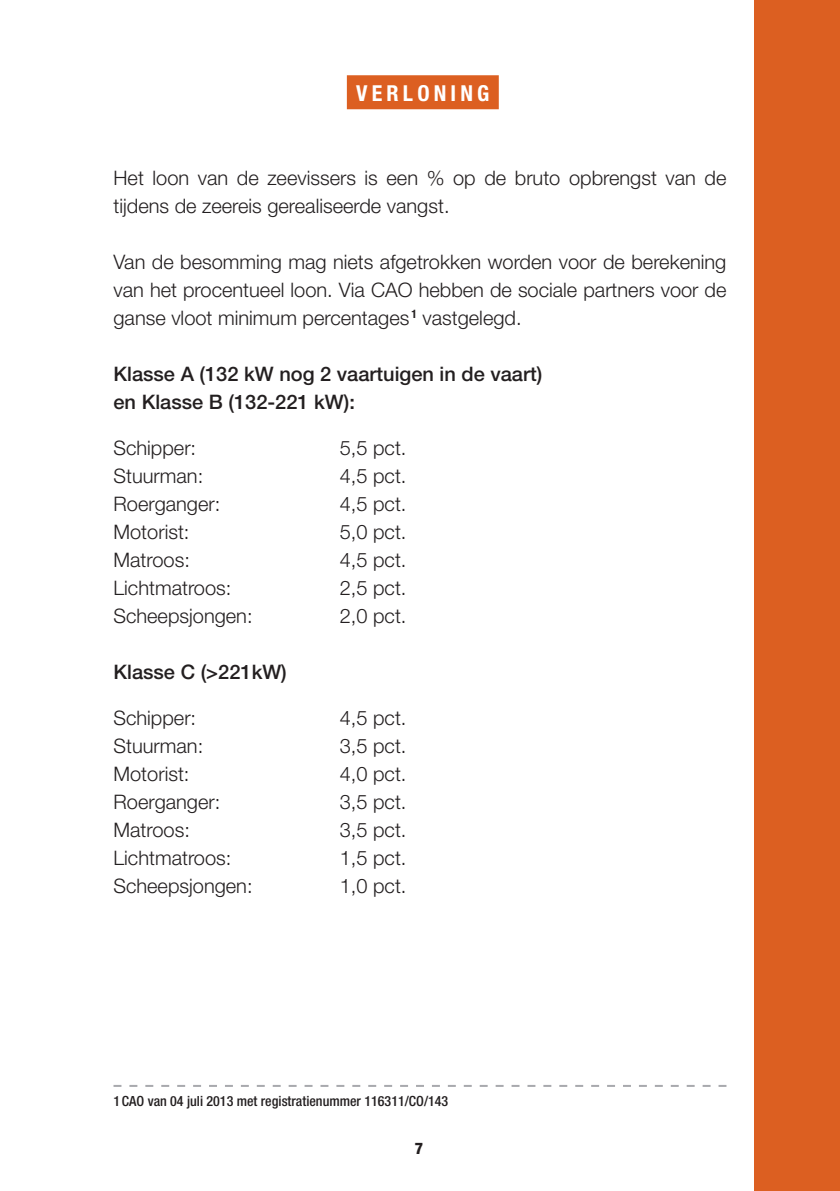
<style>
.page{position:relative;width:840px;height:1191px;background:#fff}
.page>*{position:absolute;margin:0;border:0;box-sizing:border-box;transform-origin:0 0}
.t1{font:700 condensed 22px "Helvetica Neue LT Std";letter-spacing:.19em;color:#fff}
.t2{font:300 20px/28px "Helvetica Neue LT Std";color:#231f20}
.t3{font:500 20px "Helvetica Neue LT Std";color:#231f20}
.t4{font:800 condensed 16px "Helvetica Neue LT Std";color:#231f20}
.t5{font:500 condensed 14px "Helvetica Neue LT Std";color:#231f20}
</style>
<div class="page">
<div style="left:754px;top:0;width:85px;height:1191px;background:#dc5f21"></div>
<div style="left:346px;top:75px;width:152px;height:34px;background:#dc5f21"></div>
<svg style="left:113px;top:1085px;width:613px;height:2px"></svg>
<p class="t1" style="left:356px;top:80px;width:135px">VERLONING</p>
<p class="t2" style="left:113px;top:163px;width:614px">Het loon van de zeevissers is een % op de bruto opbrengst van de tijdens de zeereis gerealiseerde vangst.</p>
<p class="t2" style="left:113px;top:247px;width:614px;text-align:justify">Van de besomming mag niets afgetrokken worden voor de berekening van het procentueel loon. Via CAO hebben de sociale partners voor de ganse vloot minimum percentages <sup>1</sup> vastgelegd.</p>
<p class="t3" style="left:113px;top:362px;width:430px">Klasse A (132 kW nog 2 vaartuigen in de vaart)</p>
<p class="t3" style="left:113px;top:390px;width:243px">en Klasse B (132-221 kW):</p>
<p class="t2" style="left:113px;top:433px;width:84px">Schipper:</p>
<p class="t2" style="left:339px;top:433px;width:68px">5,5 pct.</p>
<p class="t2" style="left:113px;top:461px;width:91px">Stuurman:</p>
<p class="t2" style="left:339px;top:461px;width:68px">4,5 pct.</p>
<p class="t2" style="left:113px;top:489px;width:108px">Roerganger:</p>
<p class="t2" style="left:339px;top:489px;width:68px">4,5 pct.</p>
<p class="t2" style="left:113px;top:517px;width:77px">Motorist:</p>
<p class="t2" style="left:339px;top:517px;width:68px">5,0 pct.</p>
<p class="t2" style="left:113px;top:545px;width:78px">Matroos:</p>
<p class="t2" style="left:339px;top:545px;width:68px">4,5 pct.</p>
<p class="t2" style="left:113px;top:573px;width:119px">Lichtmatroos:</p>
<p class="t2" style="left:339px;top:573px;width:68px">2,5 pct.</p>
<p class="t2" style="left:113px;top:601px;width:140px">Scheepsjongen:</p>
<p class="t2" style="left:339px;top:601px;width:68px">2,0 pct.</p>
<p class="t3" style="left:113px;top:660px;width:175px">Klasse C (&gt;221kW)</p>
<p class="t2" style="left:113px;top:703px;width:84px">Schipper:</p>
<p class="t2" style="left:339px;top:703px;width:68px">4,5 pct.</p>
<p class="t2" style="left:113px;top:731px;width:91px">Stuurman:</p>
<p class="t2" style="left:339px;top:731px;width:68px">3,5 pct.</p>
<p class="t2" style="left:113px;top:759px;width:77px">Motorist:</p>
<p class="t2" style="left:339px;top:759px;width:68px">4,0 pct.</p>
<p class="t2" style="left:113px;top:787px;width:108px">Roerganger:</p>
<p class="t2" style="left:339px;top:787px;width:68px">3,5 pct.</p>
<p class="t2" style="left:113px;top:815px;width:78px">Matroos:</p>
<p class="t2" style="left:339px;top:815px;width:68px">3,5 pct.</p>
<p class="t2" style="left:113px;top:843px;width:119px">Lichtmatroos:</p>
<p class="t2" style="left:339px;top:843px;width:68px">1,5 pct.</p>
<p class="t2" style="left:113px;top:871px;width:140px">Scheepsjongen:</p>
<p class="t2" style="left:339px;top:871px;width:68px">1,0 pct.</p>
<p class="t5" style="left:113px;top:1092px;width:336px">1CAO van 04 juli 2013 met registratienummer 116311/CO/143</p>
<p class="t4" style="left:414px;top:1138px;width:10px">7</p>
</div>
